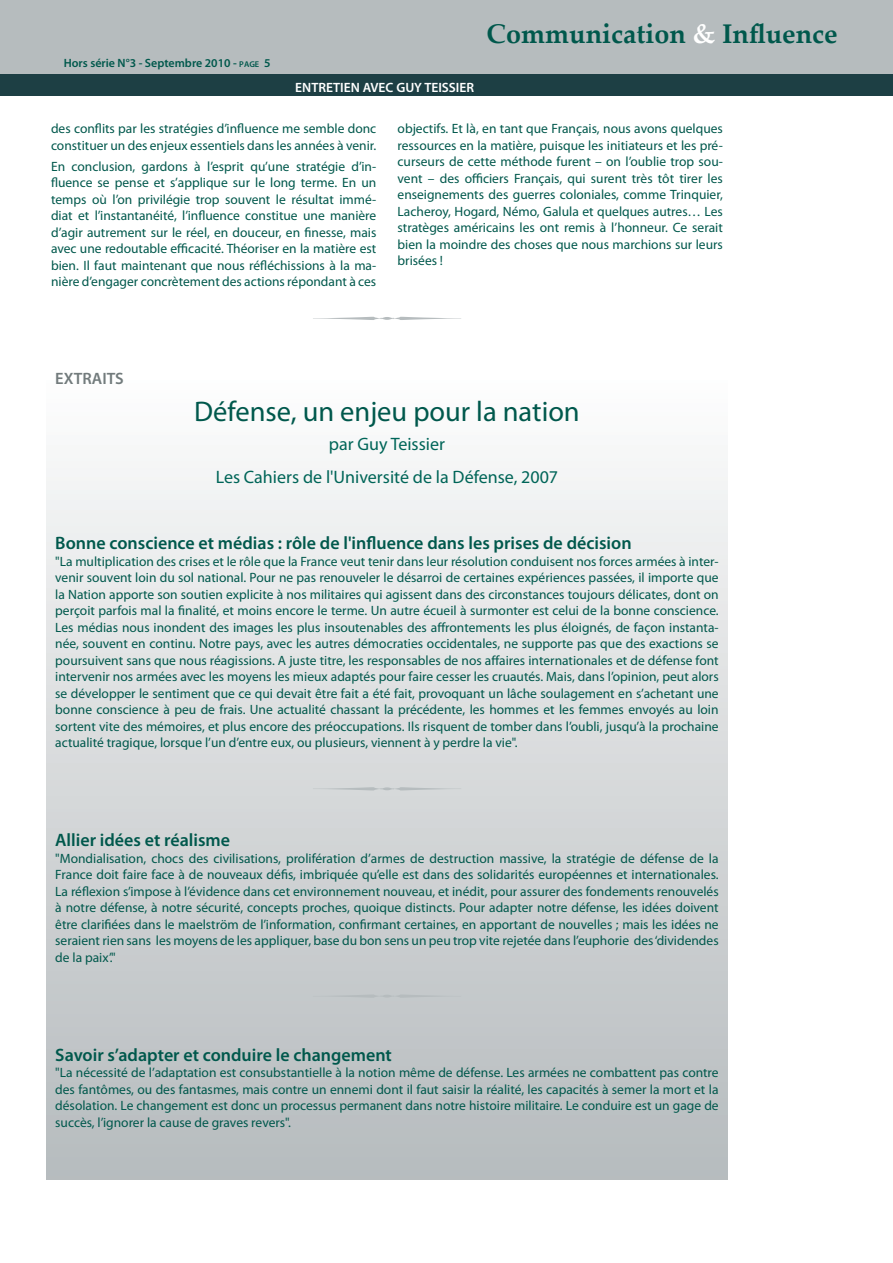
<style>
.page{position:relative;width:893px;height:1263px;background:#fff}
.page>*{position:absolute;margin:0;border:0;box-sizing:border-box;transform-origin:0 0}
.Titre_article_P1_cop{font:28.5px "Myriad Pro";color:#00584c}
.t1{font:700 27px "Palatino Linotype";color:#00584c}
.texte_exergue{font:600 18px "Myriad Pro";color:#00584c}
.texte_exergue-2{font:18px "Myriad Pro";color:#006558}
.Titre_colonnes{font:600 16.5px "Myriad Pro";color:#727b7c}
.Style_de_paragraphe{font:13.5px/16.5px "Myriad Pro";color:#00584c;text-align:justify}
.t2{font:600 13.5px "Myriad Pro";color:#fff}
.t3{font:600 12px "Myriad Pro";color:#00584c}
.s1{font-size:8.4px}
.s2{color:#fff}
</style>
<div class="page">
<div style="left:0;top:0;width:893px;height:74px;background:#b6bcbe"></div>
<div style="left:0;top:75px;width:893px;height:21px;background:#1d3f44"></div>
<div style="left:47px;top:350px;width:680px;height:829px;background:linear-gradient(to bottom,#fff,#b4b9bc)"></div>
<svg style="left:313px;top:787px;width:148px;height:3px"></svg>
<svg style="left:313px;top:994px;width:148px;height:4px"></svg>
<svg style="left:313px;top:317px;width:148px;height:3px"></svg>
<p class="t3" style="left:64px;top:55px;width:208px">Hors série N°3 - Septembre 2010 - <span class="s1">page</span> 5</p>
<p class="t1" style="left:487px;top:14px;width:353px">Communication <span class="s2">&amp;</span> Influence</p>
<p class="t2" style="left:295px;top:78px;width:180px">ENTRETIEN AVEC GUY TEISSIER</p>
<p class="Style_de_paragraphe" style="left:51px;top:120px;width:327px">des conflits par les stratégies d’influence me semble donc constituer un des enjeux essentiels dans les années à venir.</p>
<p class="Style_de_paragraphe" style="left:51px;top:158px;width:327px">En conclusion, gardons à l’esprit qu’une stratégie d’in&shy;fluence se pense et s’applique sur le long terme. En un temps où l’on privilégie trop souvent le résultat immé&shy;diat et l’instantanéité, l’influence constitue une manière d’agir autrement sur le réel, en douceur, en finesse, mais avec une redoutable efficacité. Théoriser en la matière est bien. Il faut maintenant que nous réfléchissions à la ma&shy;nière d’engager concrètement des actions répondant à ces</p>
<p class="Style_de_paragraphe" style="left:398px;top:120px;width:327px">objectifs. Et là, en tant que Français, nous avons quelques ressources en la matière, puisque les initiateurs et les pré&shy;curseurs de cette méthode furent – on l’oublie trop sou&shy;vent – des officiers Français, qui surent très tôt tirer les enseignements des guerres coloniales, comme Trinquier, Lacheroy, Hogard, Némo, Galula et quelques autres… Les stratèges américains les ont remis à l’honneur. Ce serait bien la moindre des choses que nous marchions sur leurs brisées !</p>
<p class="Titre_colonnes" style="left:55px;top:368px;width:70px">EXTRAITS</p>
<p class="Titre_article_P1_cop" style="left:194px;top:394px;width:387px">Défense, un enjeu pour la nation</p>
<p class="texte_exergue-2" style="left:329px;top:433px;width:117px">par Guy Teissier</p>
<p class="texte_exergue-2" style="left:216px;top:466px;width:344px">Les Cahiers de l'Université de la Défense, 2007</p>
<p class="texte_exergue" style="left:55px;top:532px;width:578px">Bonne conscience et médias : rôle de l'influence dans les prises de décision</p>
<p class="Style_de_paragraphe" style="left:55px;top:553px;width:665px">"La multiplication des crises et le rôle que la France veut tenir dans leur résolution conduisent nos forces armées à inter&shy;venir souvent loin du sol national. Pour ne pas renouveler le désarroi de certaines expériences passées, il importe que la Nation apporte son soutien explicite à nos militaires qui agissent dans des circonstances toujours délicates, dont on perçoit parfois mal la finalité, et moins encore le terme. Un autre écueil à surmonter est celui de la bonne conscience.<br>Les médias nous inondent des images les plus insoutenables des affrontements les plus éloignés, de façon instanta&shy;née, souvent en continu. Notre pays, avec les autres démocraties occidentales, ne supporte pas que des exactions se poursuivent sans que nous réagissions. A juste titre, les responsables de nos affaires internationales et de défense font intervenir nos armées avec les moyens les mieux adaptés pour faire cesser les cruautés. Mais, dans l’opinion, peut alors se développer le sentiment que ce qui devait être fait a été fait, provoquant un lâche soulagement en s’achetant une bonne conscience à peu de frais. Une actualité chassant la précédente, les hommes et les femmes envoyés au loin sortent vite des mémoires, et plus encore des préoccupations. Ils risquent de tomber dans l’oubli, jusqu’à la prochaine actualité tragique, lorsque l’un d’entre eux, ou plusieurs, viennent à y perdre la vie".</p>
<p class="texte_exergue" style="left:55px;top:829px;width:176px">Allier idées et réalisme</p>
<p class="Style_de_paragraphe" style="left:55px;top:850px;width:665px">"Mondialisation, chocs des civilisations, prolifération d’armes de destruction massive, la stratégie de défense de la France doit faire face à de nouveaux défis, imbriquée qu’elle est dans des solidarités européennes et internationales.<br>La réflexion s’impose à l’évidence dans cet environnement nouveau, et inédit, pour assurer des fondements renouvelés à notre défense, à notre sécurité, concepts proches, quoique distincts. Pour adapter notre défense, les idées doivent être clarifiées dans le maelström de l’information, confirmant certaines, en apportant de nouvelles ; mais les idées ne seraient rien sans les moyens de les appliquer, base du bon sens un peu trop vite rejetée dans l’euphorie des ‘dividendes de la paix’."</p>
<p class="texte_exergue" style="left:55px;top:1043px;width:338px">Savoir s’adapter et conduire le changement</p>
<p class="Style_de_paragraphe" style="left:55px;top:1064px;width:665px">"La nécessité de l’adaptation est consubstantielle à la notion même de défense. Les armées ne combattent pas contre des fantômes, ou des fantasmes, mais contre un ennemi dont il faut saisir la réalité, les capacités à semer la mort et la désolation. Le changement est donc un processus permanent dans notre histoire militaire. Le conduire est un gage de succès, l’ignorer la cause de graves revers".</p>
</div>
